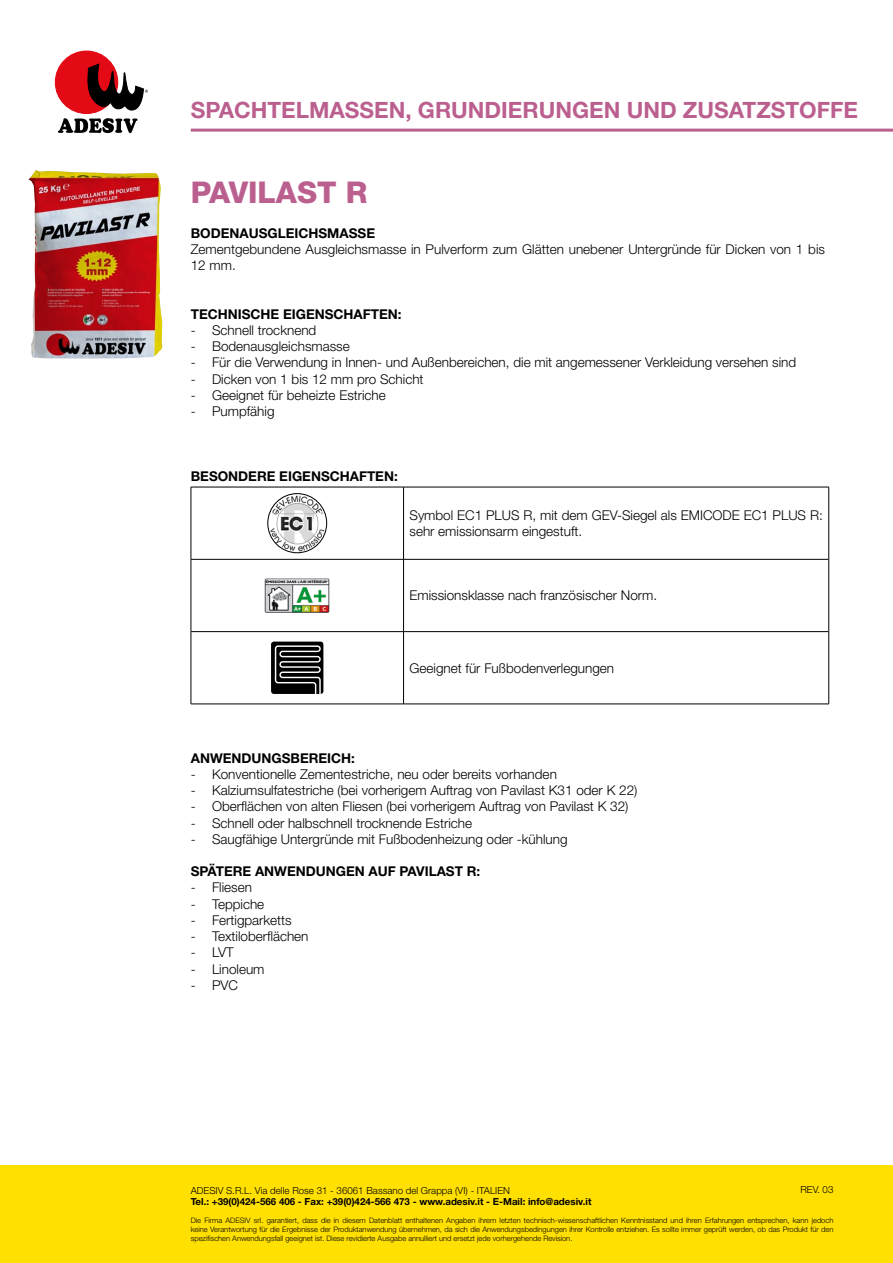
<style>
.page{position:relative;width:893px;height:1263px;background:#fff}
.page>*{position:absolute;margin:0;border:0;box-sizing:border-box;transform-origin:0 0}
.t1{font:800 30px "Helvetica Neue LT Std";color:#bb5f8f}
.t2{font:700 22.5px "Helvetica Neue LT Std";color:#bb5f8f}
.t3{font:300 13.5px/16.2px "Helvetica Neue LT Std";color:#000}
.t4{font:700 13.5px "Helvetica Neue LT Std";color:#000}
.t5{font:700 9.75px "Helvetica Neue LT Std";color:#000}
.t6{font:300 9.75px "Helvetica Neue LT Std";color:#000}
.t7{font:300 7.5px/9px "Helvetica Neue LT Std";color:#000;text-align:justify}
</style>
<div class="page">
<div style="left:0;top:1165px;width:893px;height:98px;background:#ffe000"></div>
<svg style="left:58px;top:118px;width:79px;height:15px"></svg>
<div style="left:55px;top:51px;width:63px;height:62px;background:#e30915;border-radius:50%"></div>
<div style="left:55px;top:51px;width:63px;height:63px;border:1px solid #e30915;border-radius:50%"></div>
<svg style="left:87px;top:64px;width:61px;height:46px"></svg>
<hr style="left:191px;top:129px;width:702px;height:3px;background:#bb5f8f">
<img style="left:28px;top:170px;width:135px;height:189px">
<hr style="left:191px;top:559px;width:212px;height:1px;background:#000">
<hr style="left:404px;top:559px;width:425px;height:1px;background:#000">
<hr style="left:191px;top:631px;width:212px;height:1px;background:#000">
<hr style="left:404px;top:631px;width:425px;height:1px;background:#000">
<hr style="left:191px;top:487px;width:213px;height:1px;background:#000">
<hr style="left:191px;top:487px;width:1px;height:72px;background:#000">
<hr style="left:404px;top:487px;width:425px;height:1px;background:#000">
<hr style="left:403px;top:487px;width:1px;height:72px;background:#000">
<hr style="left:828px;top:487px;width:1px;height:72px;background:#000">
<hr style="left:191px;top:559px;width:1px;height:73px;background:#000">
<hr style="left:403px;top:559px;width:1px;height:73px;background:#000">
<hr style="left:828px;top:559px;width:1px;height:73px;background:#000">
<hr style="left:191px;top:632px;width:1px;height:72px;background:#000">
<hr style="left:403px;top:632px;width:1px;height:72px;background:#000">
<hr style="left:828px;top:632px;width:1px;height:72px;background:#000">
<hr style="left:191px;top:704px;width:213px;height:1px;background:#000">
<hr style="left:404px;top:704px;width:425px;height:1px;background:#000">
<img style="left:269px;top:494px;width:56px;height:19px">
<img style="left:268px;top:513px;width:59px;height:20px">
<img style="left:270px;top:533px;width:55px;height:20px">
<div style="left:268px;top:493px;width:59px;height:60px;border:1px solid #000;border-radius:50%"></div>
<img style="left:264px;top:578px;width:66px;height:35px">
<div style="left:271px;top:642px;width:52px;height:52px;background:#000;border-radius:3px"></div>
<svg style="left:274px;top:645px;width:47px;height:49px"></svg>
<h2 class="t2" style="left:191px;top:96px;width:669px">SPACHTELMASSEN, GRUNDIERUNGEN UND ZUSATZSTOFFE</h2>
<h1 class="t1" style="left:191px;top:174px;width:178px">PAVILAST R</h1>
<p class="t4" style="left:191px;top:225px;width:186px">BODENAUSGLEICHSMASSE</p>
<p class="t3" style="left:191px;top:241px;width:636px">Zementgebundene Ausgleichsmasse in Pulverform zum Glätten unebener Untergründe für Dicken von 1 bis<br>12 mm.</p>
<p class="t4" style="left:191px;top:306px;width:212px">TECHNISCHE EIGENSCHAFTEN:</p>
<p class="t3" style="left:191px;top:322px;width:127px">- Schnell trocknend</p>
<p class="t3" style="left:191px;top:338px;width:161px">- Bodenausgleichsmasse</p>
<p class="t3" style="left:191px;top:354px;width:607px">- Für die Verwendung in Innen- und Außenbereichen, die mit angemessener Verkleidung versehen sind</p>
<p class="t3" style="left:191px;top:370px;width:234px">- Dicken von 1 bis 12 mm pro Schicht</p>
<p class="t3" style="left:191px;top:387px;width:197px">- Geeignet für beheizte Estriche</p>
<p class="t3" style="left:191px;top:403px;width:85px">- Pumpfähig</p>
<p class="t4" style="left:191px;top:468px;width:209px">BESONDERE EIGENSCHAFTEN:</p>
<p class="t3" style="left:410px;top:507px;width:415px">Symbol EC1 PLUS R, mit dem GEV-Siegel als EMICODE EC1 PLUS R: sehr emissionsarm eingestuft.</p>
<p class="t3" style="left:410px;top:587px;width:249px">Emissionsklasse nach französischer Norm.</p>
<p class="t3" style="left:410px;top:659px;width:206px">Geeignet für Fußbodenverlegungen</p>
<p class="t4" style="left:191px;top:750px;width:166px">ANWENDUNGSBEREICH:</p>
<p class="t3" style="left:191px;top:766px;width:368px">- Konventionelle Zementestriche, neu oder bereits vorhanden</p>
<p class="t3" style="left:191px;top:782px;width:448px">- Kalziumsulfatestriche (bei vorherigem Auftrag von Pavilast K31 oder K 22)</p>
<p class="t3" style="left:191px;top:798px;width:439px">- Oberflächen von alten Fliesen (bei vorherigem Auftrag von Pavilast K 32)</p>
<p class="t3" style="left:191px;top:814px;width:283px">- Schnell oder halbschnell trocknende Estriche</p>
<p class="t3" style="left:191px;top:831px;width:378px">- Saugfähige Untergründe mit Fußbodenheizung oder -kühlung</p>
<p class="t4" style="left:191px;top:863px;width:291px">SPÄTERE ANWENDUNGEN AUF PAVILAST R:</p>
<p class="t3" style="left:191px;top:879px;width:63px">- Fliesen</p>
<p class="t3" style="left:191px;top:895px;width:75px">- Teppiche</p>
<p class="t3" style="left:191px;top:912px;width:103px">- Fertigparketts</p>
<p class="t3" style="left:191px;top:928px;width:119px">- Textiloberflächen</p>
<p class="t3" style="left:191px;top:944px;width:44px">- LVT</p>
<p class="t3" style="left:191px;top:960px;width:75px">- Linoleum</p>
<p class="t3" style="left:191px;top:976px;width:49px">- PVC</p>
<p class="t6" style="left:800px;top:1184px;width:35px">REV. 03</p>
<p class="t6" style="left:191px;top:1184px;width:321px">ADESIV S.R.L. Via delle Rose 31 - 36061 Bassano del Grappa (VI) - ITALIEN</p>
<p class="t5" style="left:191px;top:1196px;width:402px">Tel.: +39(0)424-566 406 - Fax: +39(0)424-566 473 - www.adesiv.it - E-Mail: info@adesiv.it</p>
<p class="t7" style="left:191px;top:1216px;width:644px">Die Firma ADESIV srl. garantiert, dass die in diesem Datenblatt enthaltenen Angaben ihrem letzten technisch-wissenschaftlichen Kenntnisstand und ihren Erfahrungen entsprechen, kann jedoch keine Verantwortung für die Ergebnisse der Produktanwendung übernehmen, da sich die Anwendungsbedingungen ihrer Kontrolle entziehen. Es sollte immer geprüft werden, ob das Produkt für den spezifischen Anwendungsfall geeignet ist. Diese revidierte Ausgabe annulliert und ersetzt jede vorhergehende Revision.</p>
</div>
